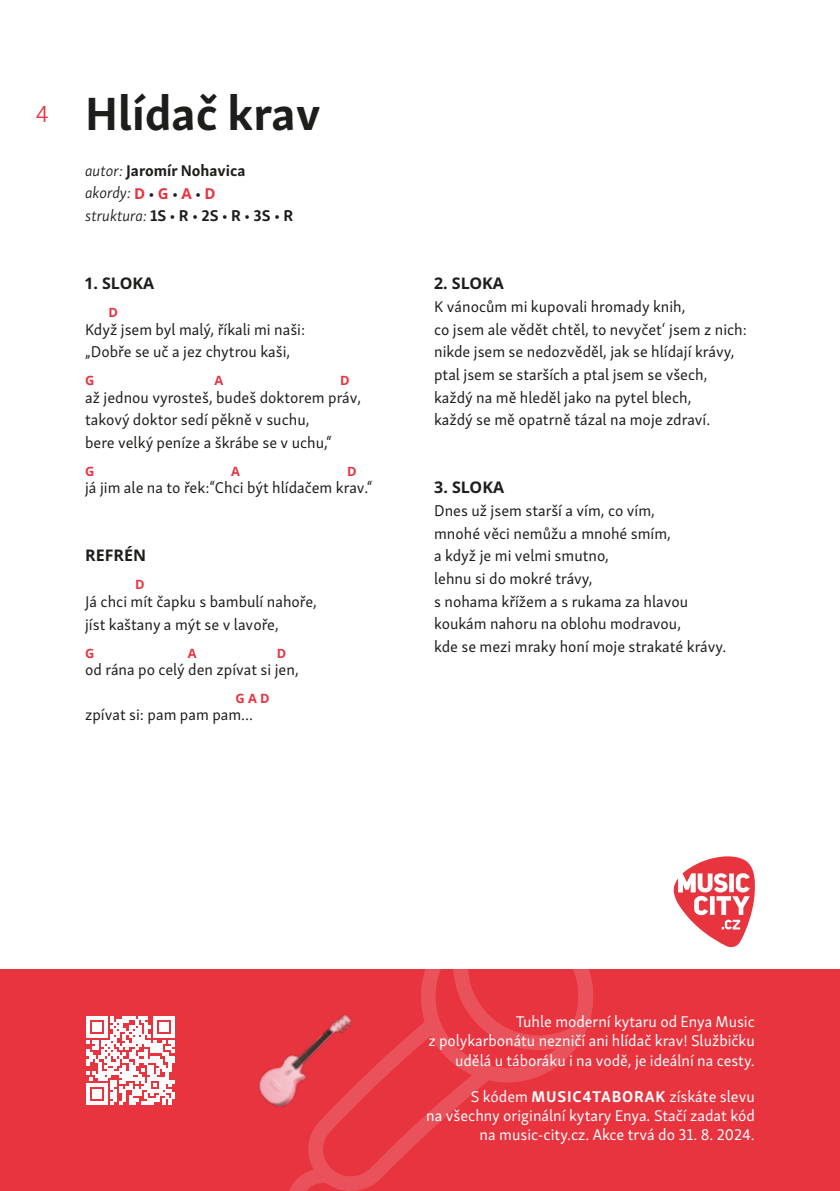
<style>
.page{position:relative;width:840px;height:1191px;background:#fff}
.page>*{position:absolute;margin:0;border:0;box-sizing:border-box;transform-origin:0 0}
.t1{font:700 48px "Skolar Sans Latn";color:#1d1d1b}
.t2{font:300 24px "Skolar Sans Latn";color:#e7343f}
.t3{font:16px/22.6px "Skolar Sans Latn";color:#1d1d1b}
.t4{font:16px/19.2px "Skolar Sans Latn";letter-spacing:-.005em;color:#fff;text-align:right}
.t5{font:700 16px/22.6px "Skolar Sans Latn";color:#1d1d1b}
.t6{font:700 16px "Noto Sans";color:#1d1d1b}
.t7{font:700 12.8px "Noto Sans";color:#e7343f}
.s1{font-weight:300;font-style:italic}
.s2{font-family:"Noto Sans";font-size:15px;color:#e7343f}
.s3{font-weight:700}
</style>
<div class="page">
<div style="left:0;top:969px;width:839px;height:222px;background:#e7343f"></div>
<svg style="left:289px;top:969px;width:304px;height:222px"></svg>
<svg style="left:673px;top:856px;width:81px;height:91px"></svg>
<img style="left:258px;top:969px;width:121px;height:161px">
<svg style="left:86px;top:1016px;width:89px;height:89px"></svg>
<h2 class="t2" style="left:36px;top:96px;width:15px">4</h2>
<h1 class="t1" style="left:85px;top:75px;width:237px">Hlídač krav</h1>
<p class="t5" style="left:85px;top:158px;width:209px"><span class="s1">autor:</span> Jaromír Nohavica <span class="s1">akordy:</span> <span class="s2">D</span> • <span class="s2">G</span> • <span class="s2">A</span> • <span class="s2">D<br></span><span class="s1">struktura:</span> 1S • R • 2S • R • 3S • R</p>
<p class="t6" style="left:85px;top:272px;width:70px">1. SLOKA</p>
<p class="t7" style="left:108px;top:303px;width:11px">D</p>
<p class="t3" style="left:85px;top:316px;width:221px">Když jsem byl malý, říkali mi naši: „Dobře se uč a jez chytrou kaši,</p>
<p class="t7" style="left:85px;top:371px;width:11px">G</p>
<p class="t7" style="left:214px;top:371px;width:10px">A</p>
<p class="t7" style="left:340px;top:371px;width:11px">D</p>
<p class="t3" style="left:85px;top:385px;width:277px">až jednou vyrosteš, budeš doktorem práv, takový doktor sedí pěkně v suchu,<br>bere velký peníze a škrábe se v uchu,“</p>
<p class="t7" style="left:85px;top:462px;width:11px">G</p>
<p class="t7" style="left:231px;top:462px;width:10px">A</p>
<p class="t7" style="left:347px;top:462px;width:11px">D</p>
<p class="t3" style="left:85px;top:475px;width:289px">já jim ale na to řek:“Chci být hlídačem krav.“</p>
<p class="t6" style="left:85px;top:544px;width:62px">REFRÉN</p>
<p class="t7" style="left:135px;top:576px;width:11px">D</p>
<p class="t3" style="left:85px;top:589px;width:233px">Já chci mít čapku s bambulí nahoře, jíst kaštany a mýt se v lavoře,</p>
<p class="t7" style="left:85px;top:644px;width:11px">G</p>
<p class="t7" style="left:188px;top:644px;width:10px">A</p>
<p class="t7" style="left:277px;top:644px;width:11px">D</p>
<p class="t3" style="left:85px;top:657px;width:215px">od rána po celý den zpívat si jen,</p>
<p class="t7" style="left:235px;top:689px;width:36px">G A D</p>
<p class="t3" style="left:85px;top:702px;width:169px">zpívat si: pam pam pam...</p>
<p class="t6" style="left:434px;top:272px;width:71px">2. SLOKA</p>
<p class="t3" style="left:434px;top:294px;width:314px">K vánocům mi kupovali hromady knih,<br>co jsem ale vědět chtěl, to nevyčet‘ jsem z nich: nikde jsem se nedozvěděl, jak se hlídají krávy, ptal jsem se starších a ptal jsem se všech, každý na mě hleděl jako na pytel blech,<br>každý se mě opatrně tázal na moje zdraví.</p>
<p class="t6" style="left:434px;top:476px;width:71px">3. SLOKA</p>
<p class="t3" style="left:434px;top:498px;width:293px">Dnes už jsem starší a vím, co vím,<br>mnohé věci nemůžu a mnohé smím,<br>a když je mi velmi smutno,<br>lehnu si do mokré trávy,<br>s nohama křížem a s rukama za hlavou koukám nahoru na oblohu modravou,<br>kde se mezi mraky honí moje strakaté krávy.</p>
<p class="t4" style="left:428px;top:1010px;width:328px">Tuhle moderní kytaru od Enya Music<br>z polykarbonátu nezničí ani hlídač krav! Službičku udělá u táboráku i na vodě, je ideální na cesty.</p>
<p class="t4" style="left:426px;top:1085px;width:330px">S kódem <span class="s3">MUSIC4TABORAK</span> získáte slevu<br>na všechny originální kytary Enya. Stačí zadat kód na music-city.cz. Akce trvá do 31. 8. 2024.</p>
</div>
